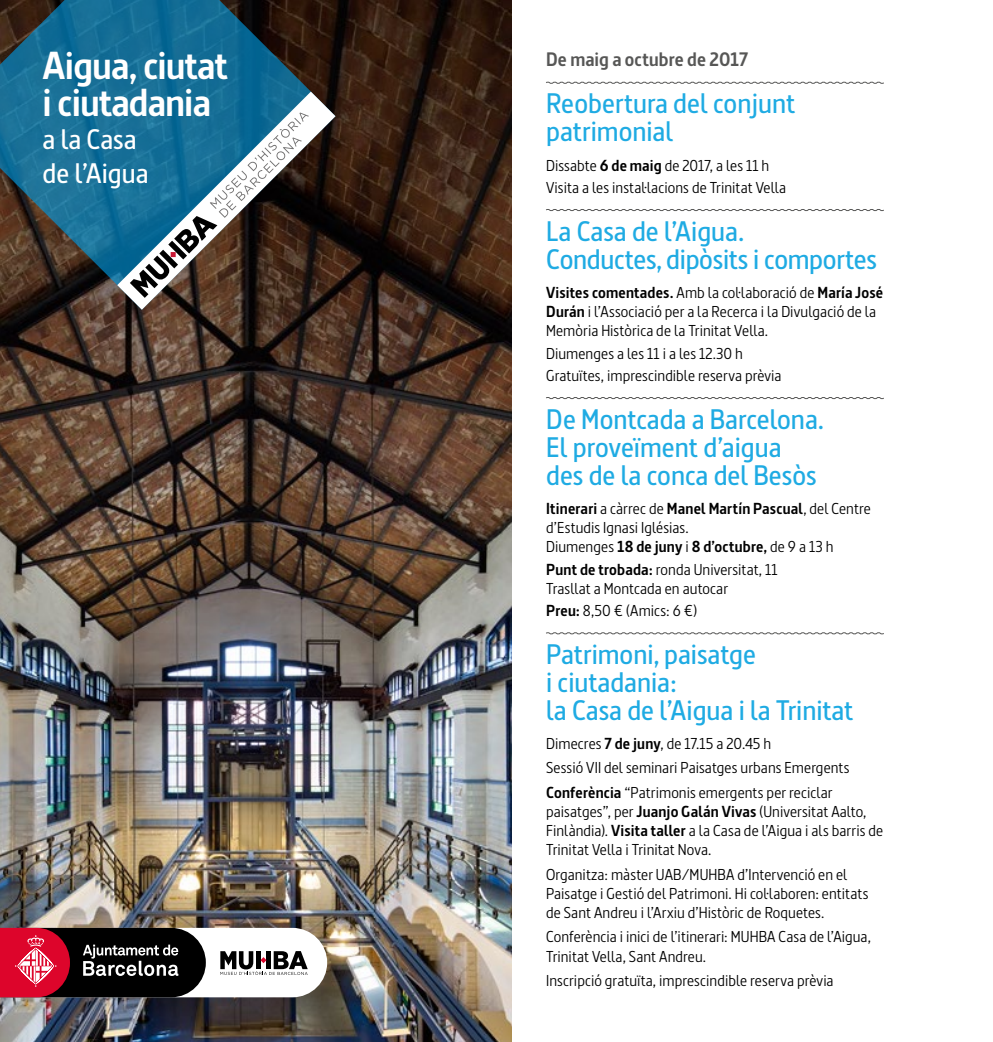
<style>
.page{position:relative;width:993px;height:1042px;background:#fff}
.page>*{position:absolute;margin:0;border:0;box-sizing:border-box;transform-origin:0 0}
.t1{font:700 38.5px/36.8px "Barna";letter-spacing:-.015em;color:#fff}
.t2{font:600 28px/28px "Barna";color:#1fabe3}
.t3{font:600 28px/33.2px "Barna";color:#fff}
.t4{font:700 19.25px "Barna";letter-spacing:.005em;color:#575756}
.t5{font:15.75px/19.2px "Barna";letter-spacing:.005em;color:#000}
.s1{font-weight:700}
</style>
<div class="page">
<img style="left:0;top:0;width:511px;height:1042px">
<svg style="left:0;top:0;width:335px;height:310px;background:#20566d"></svg>
<svg style="left:117px;top:92px;width:218px;height:218px;background:#335361"></svg>
<svg style="left:130px;top:113px;width:179px;height:185px"></svg>
<svg style="left:0;top:928px;width:327px;height:69px"></svg>
<svg style="left:546px;top:81px;width:338px;height:3px"></svg>
<svg style="left:546px;top:209px;width:338px;height:2px"></svg>
<svg style="left:546px;top:397px;width:338px;height:2px"></svg>
<svg style="left:546px;top:632px;width:338px;height:3px"></svg>
<h1 class="t1" style="left:43px;top:48px;width:187px">Aigua, ciutat i ciutadania</h1>
<h2 class="t3" style="left:43px;top:123px;width:108px">a la Casa de l’Aigua</h2>
<p class="t4" style="left:546px;top:47px;width:203px">De maig a octubre de 2017</p>
<h2 class="t2" style="left:546px;top:90px;width:251px">Reobertura del conjunt patrimonial</h2>
<p class="t5" style="left:546px;top:154px;width:241px;line-height:22.2px">Dissabte <span class="s1">6 de maig</span> de 2017, a les 11 h<br>Visita a les instal·lacions de Trinitat Vella</p>
<h2 class="t2" style="left:546px;top:217px;width:332px">La Casa de l’Aigua.<br>Conductes, dipòsits i comportes</h2>
<p class="t5" style="left:546px;top:283px;width:338px"><span class="s1">Visites comentades.</span> Amb la col·laboració de <span class="s1">María José<br>Durán</span> i l’Associació per a la Recerca i la Divulgació de la<br>Memòria Històrica de la Trinitat Vella.</p>
<p class="t5" style="left:546px;top:342px;width:237px;line-height:22.2px">Diumenges a les 11 i a les 12.30 h<br>Gratuïtes, imprescindible reserva prèvia</p>
<h2 class="t2" style="left:546px;top:405px;width:279px">De Montcada a Barcelona.<br>El proveïment d’aigua des de la conca del Besòs</h2>
<p class="t5" style="left:546px;top:499px;width:326px"><span class="s1">Itinerari</span> a càrrec de <span class="s1">Manel Martín Pascual</span>, del Centre d’Estudis Ignasi Iglésias.<br>Diumenges <span class="s1">18 de juny</span> i <span class="s1">8 d’octubre,</span> de 9 a 13 h</p>
<p class="t5" style="left:546px;top:559px;width:233px"><span class="s1">Punt de trobada:</span> ronda Universitat, 11<br>Trasllat a Montcada en autocar</p>
<p class="t5" style="left:546px;top:601px;width:152px"><span class="s1">Preu:</span> 8,50 € (Amics: 6 €)</p>
<h2 class="t2" style="left:546px;top:640px;width:309px">Patrimoni, paisatge<br>i ciutadania:<br>la Casa de l’Aigua i la Trinitat</h2>
<p class="t5" style="left:546px;top:731px;width:305px;line-height:24.2px">Dimecres <span class="s1">7 de juny</span>, de 17.15 a 20.45 h<br>Sessió VII del seminari Paisatges urbans Emergents<br><span class="s1">Conferència</span> “Patrimonis emergents per reciclar</p>
<p class="t5" style="left:546px;top:802px;width:338px">paisatges”, per <span class="s1">Juanjo Galán Vivas</span> (Universitat Aalto,<br>Finlàndia). <span class="s1">Visita taller</span> a la Casa de l’Aigua i als barris de<br>Trinitat Vella i Trinitat Nova.</p>
<p class="t5" style="left:546px;top:864px;width:324px">Organitza: màster UAB/MUHBA d’Intervenció en el<br>Paisatge i Gestió del Patrimoni. Hi col·laboren: entitats de Sant Andreu i l’Arxiu d’Històric de Roquetes.</p>
<p class="t5" style="left:546px;top:927px;width:326px">Conferència i inici de l’itinerari: MUHBA Casa de l’Aigua,<br>Trinitat Vella, Sant Andreu.</p>
<p class="t5" style="left:546px;top:970px;width:289px">Inscripció gratuïta, imprescindible reserva prèvia</p>
</div>
